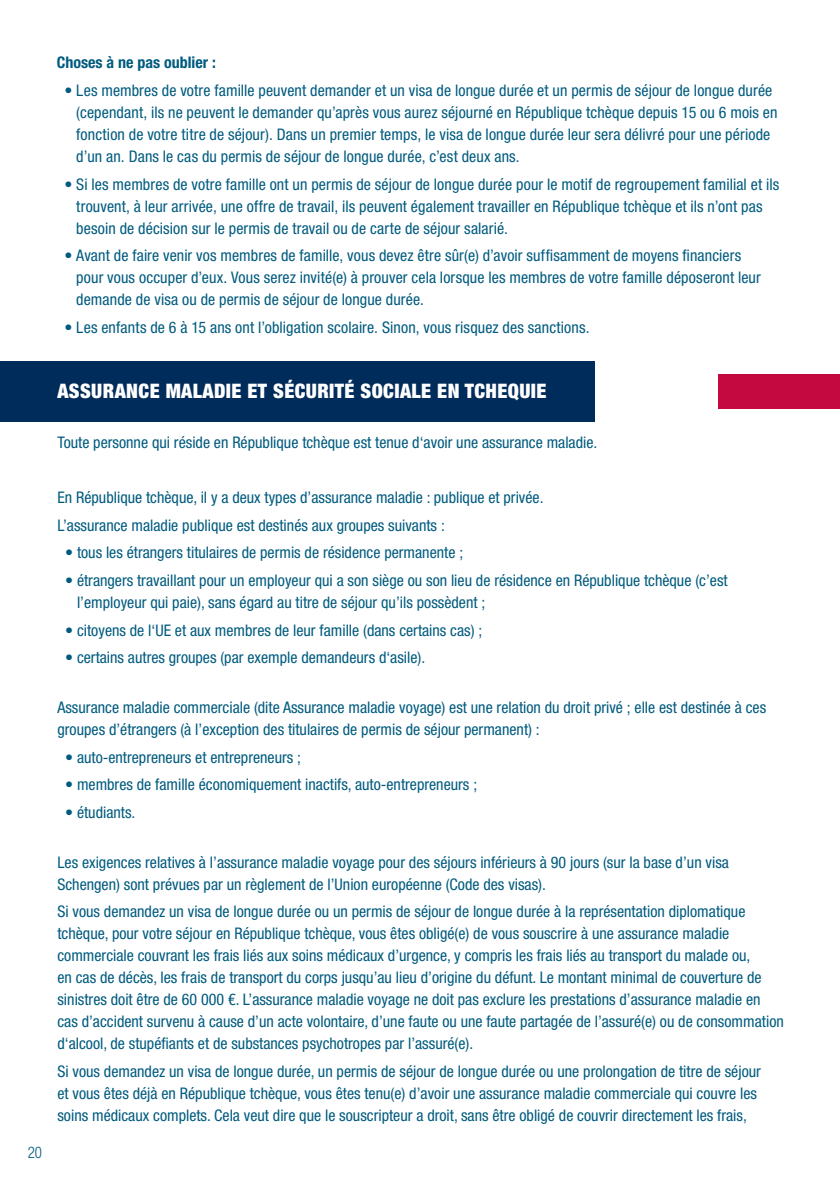
<style>
.page{position:relative;width:840px;height:1191px;background:#fff}
.page>*{position:absolute;margin:0;border:0;box-sizing:border-box;transform-origin:0 0}
.t1{font:900 condensed 20px "Helvetica Neue LT Pro";letter-spacing:.02em;color:#fff}
.t2{font:condensed 16px/22px "Helvetica Neue LT Pro";color:#005b7f}
.t3{font:700 condensed 16px "Helvetica Neue LT Pro";color:#005b7f}
.t4{font:300 condensed 16px "Helvetica Neue LT Pro";color:#005b7f;scale:.93 1}
</style>
<div class="page">
<div style="left:718px;top:374px;width:121px;height:35px;background:#c40941"></div>
<div style="left:0;top:361px;width:593px;height:61px;background:#002c5b"></div>
<p class="t3" style="left:57px;top:53px;width:160px">Choses à ne pas oublier :</p>
<p class="t2" style="left:76px;top:79px;width:702px;text-indent:-12px">• Les membres de votre famille peuvent demander et un visa de longue durée et un permis de séjour de longue durée (cependant, ils ne peuvent le demander qu’après vous aurez séjourné en République tchèque depuis 15 ou 6 mois en fonction de votre titre de séjour). Dans un premier temps, le visa de longue durée leur sera délivré pour une période d’un an. Dans le cas du permis de séjour de longue durée, c’est deux ans.</p>
<p class="t2" style="left:76px;top:173px;width:704px;text-indent:-12px">• Si les membres de votre famille ont un permis de séjour de longue durée pour le motif de regroupement familial et ils trouvent, à leur arrivée, une offre de travail, ils peuvent également travailler en République tchèque et ils n’ont pas besoin de décision sur le permis de travail ou de carte de séjour salarié.</p>
<p class="t2" style="left:76px;top:244px;width:685px;text-indent:-12px">• Avant de faire venir vos membres de famille, vous devez être sûr(e) d’avoir suffisamment de moyens financiers pour vous occuper d’eux. Vous serez invité(e) à prouver cela lorsque les membres de votre famille déposeront leur demande de visa ou de permis de séjour de longue durée.</p>
<p class="t2" style="left:64px;top:316px;width:526px">• Les enfants de 6 à 15 ans ont l’obligation scolaire. Sinon, vous risquez des sanctions.</p>
<p class="t1" style="left:57px;top:379px;width:490px">ASSURANCE MALADIE ET SÉCURITÉ SOCIALE EN TCHEQUIE</p>
<p class="t2" style="left:57px;top:431px;width:541px">Toute personne qui réside en République tchèque est tenue d‘avoir une assurance maladie.</p>
<p class="t4" style="left:28px;top:1143px;width:17px">20</p>
<p class="t2" style="left:57px;top:486px;width:487px">En République tchèque, il y a deux types d’assurance maladie : publique et privée.</p>
<p class="t2" style="left:57px;top:514px;width:388px">L’assurance maladie publique est destinés aux groupes suivants :</p>
<p class="t2" style="left:65px;top:541px;width:399px">• tous les étrangers titulaires de permis de résidence permanente ;</p>
<p class="t2" style="left:77px;top:569px;width:651px;text-indent:-12px">• étrangers travaillant pour un employeur qui a son siège ou son lieu de résidence en République tchèque (c’est l’employeur qui paie), sans égard au titre de séjour qu’ils possèdent ;</p>
<p class="t2" style="left:65px;top:619px;width:418px">• citoyens de l‘UE et aux membres de leur famille (dans certains cas) ;</p>
<p class="t2" style="left:65px;top:646px;width:361px">• certains autres groupes (par exemple demandeurs d‘asile).</p>
<p class="t2" style="left:57px;top:696px;width:709px">Assurance maladie commerciale (dite Assurance maladie voyage) est une relation du droit privé ; elle est destinée à ces groupes d’étrangers (à l’exception des titulaires de permis de séjour permanent) :</p>
<p class="t2" style="left:65px;top:746px;width:237px">• auto-entrepreneurs et entrepreneurs ;</p>
<p class="t2" style="left:65px;top:773px;width:413px">• membres de famille économiquement inactifs, auto-entrepreneurs ;</p>
<p class="t2" style="left:65px;top:801px;width:72px">• étudiants.</p>
<p class="t2" style="left:57px;top:851px;width:672px">Les exigences relatives à l’assurance maladie voyage pour des séjours inférieurs à 90 jours (sur la base d’un visa<br>Schengen) sont prévues par un règlement de l’Union européenne (Code des visas).</p>
<p class="t2" style="left:57px;top:900px;width:727px">Si vous demandez un visa de longue durée ou un permis de séjour de longue durée à la représentation diplomatique tchèque, pour votre séjour en République tchèque, vous êtes obligé(e) de vous souscrire à une assurance maladie commerciale couvrant les frais liés aux soins médicaux d’urgence, y compris les frais liés au transport du malade ou,<br>en cas de décès, les frais de transport du corps jusqu’au lieu d’origine du défunt. Le montant minimal de couverture de sinistres doit être de 60 000 €. L’assurance maladie voyage ne doit pas exclure les prestations d’assurance maladie en cas d’accident survenu à cause d’un acte volontaire, d’une faute ou une faute partagée de l’assuré(e) ou de consommation d‘alcool, de stupéfiants et de substances psychotropes par l’assuré(e).</p>
<p class="t2" style="left:57px;top:1060px;width:704px">Si vous demandez un visa de longue durée, un permis de séjour de longue durée ou une prolongation de titre de séjour et vous êtes déjà en République tchèque, vous êtes tenu(e) d’avoir une assurance maladie commerciale qui couvre les soins médicaux complets. Cela veut dire que le souscripteur a droit, sans être obligé de couvrir directement les frais,</p>
</div>
